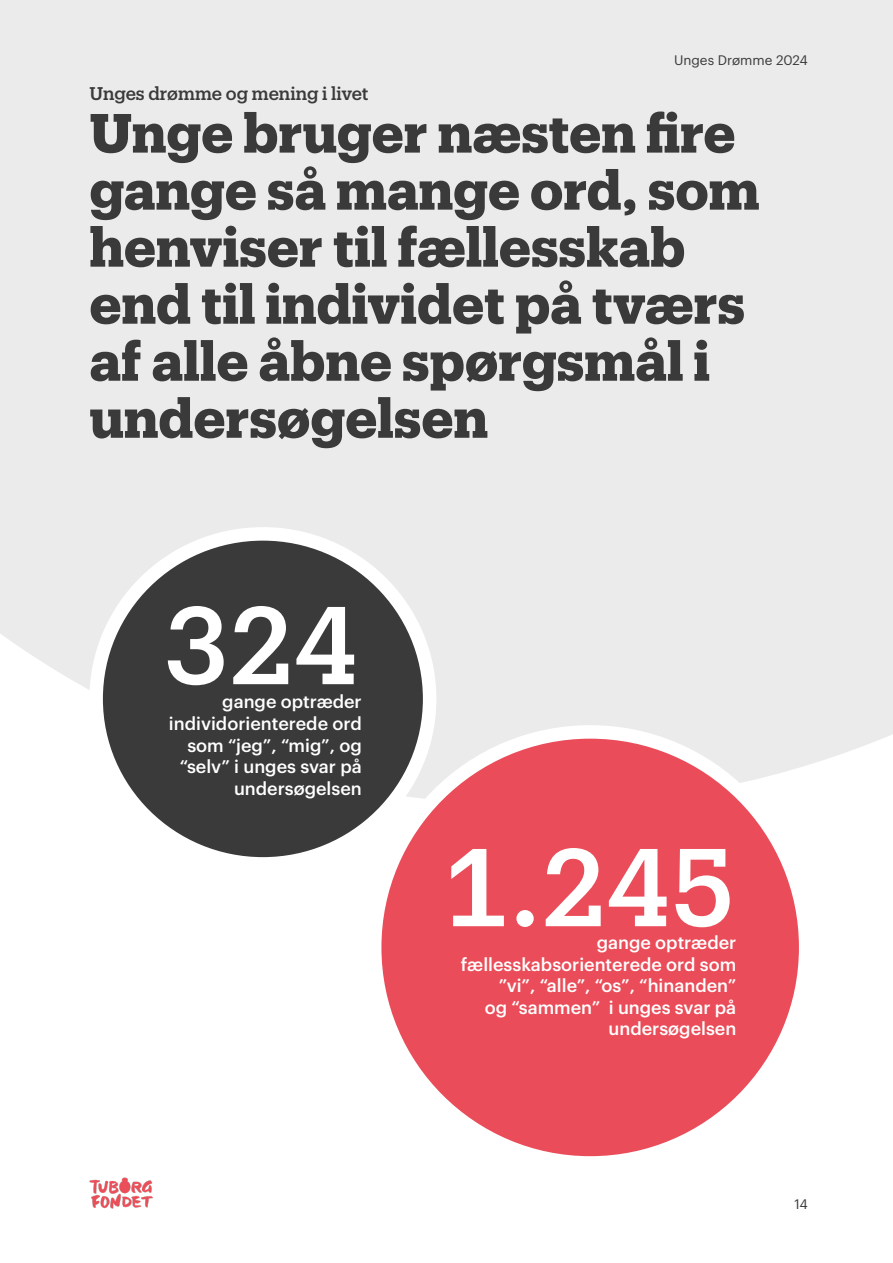
<style>
.page{position:relative;width:893px;height:1263px;background:#fff}
.page>*{position:absolute;margin:0;border:0;box-sizing:border-box;transform-origin:0 0}
.t1{font:500 108px "Produkt";color:#fff}
.t2{font:700 54px/57px "Produkt";color:#393a39}
.t3{font:500 18px/21.6px "Graphik";color:#fff;text-align:right}
.t4{font:500 18px "Produkt";letter-spacing:-.005em;color:#393a39}
.t5{font:13.5px "Graphik";color:#393a39}
</style>
<div class="page">
<div style="left:0;top:0;width:893px;height:799px;background:#ebebeb"></div>
<img style="left:89px;top:1177px;width:63px;height:32px">
<div style="left:375px;top:732px;width:431px;height:431px;background:#ea4d59;border-radius:50%"></div>
<div style="left:368px;top:725px;width:444px;height:445px;border:14px solid #fff;border-radius:50%"></div>
<div style="left:96px;top:534px;width:334px;height:330px;background:#393a39;border-radius:50%"></div>
<div style="left:89px;top:527px;width:347px;height:344px;border:14px solid #fff;border-radius:50%"></div>
<p class="t5" style="left:674px;top:50px;width:135px">Unges Drømme 2024</p>
<p class="t4" style="left:89px;top:81px;width:281px">Unges drømme og mening i livet</p>
<h2 class="t2" style="left:89px;top:101px;width:672px">Unge bruger næsten fire gange så mange ord, som henviser til fællesskab end til individet på tværs af alle åbne spørgsmål i undersøgelsen</h2>
<h1 class="t1" style="left:164px;top:570px;width:196px">324</h1>
<p class="t3" style="left:169px;top:689px;width:194px">gange optræder individorienterede ord som “jeg”, “mig”, og “selv” i unges svar på undersøgelsen</p>
<h1 class="t1" style="left:444px;top:812px;width:293px">1.245</h1>
<p class="t3" style="left:461px;top:930px;width:277px">gange optræder fællesskabsorienterede ord som ”vi”, “alle”, “os”, “hinanden”<br>og “sammen” i unges svar på undersøgelsen</p>
<p class="t5" style="left:794px;top:1194px;width:15px">14</p>
</div>
